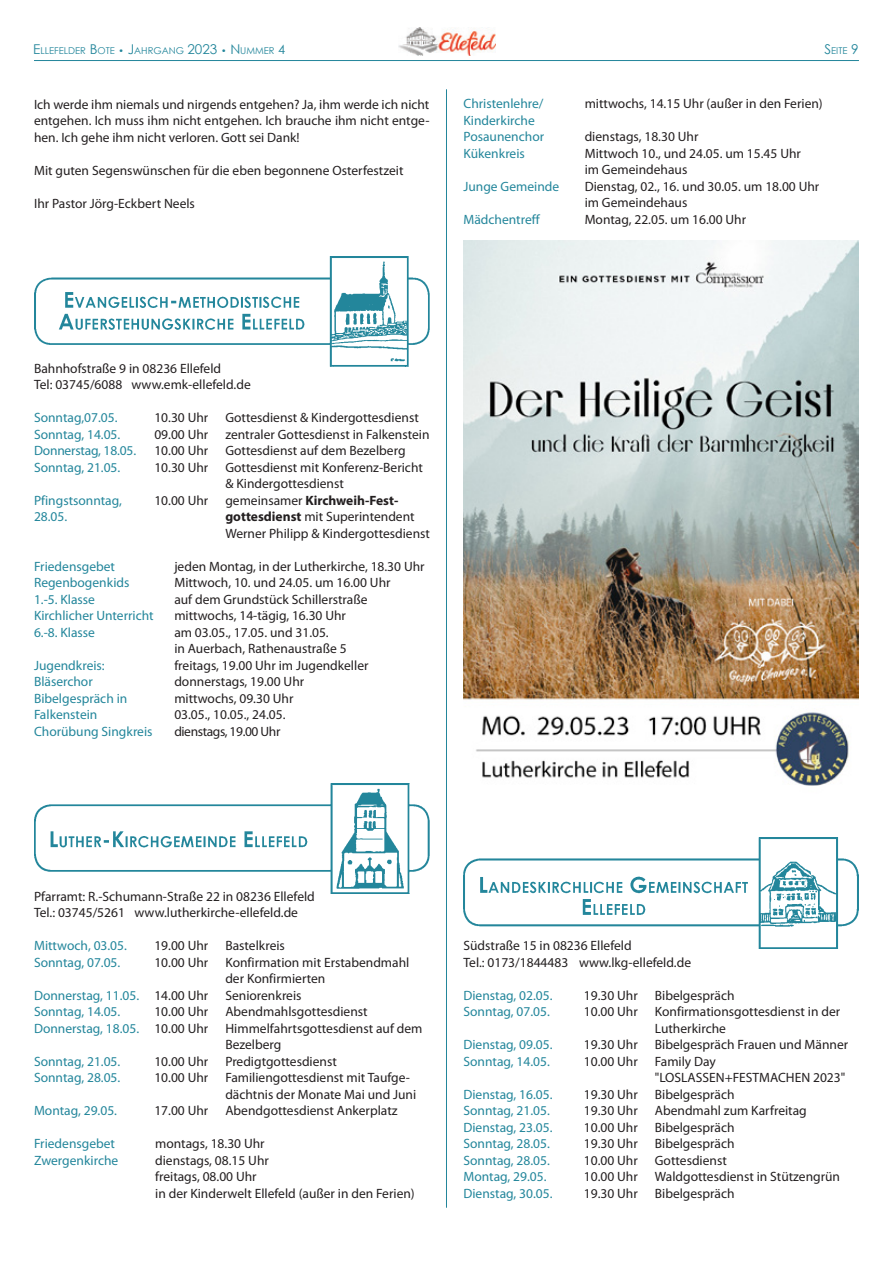
<style>
.page{position:relative;width:893px;height:1263px;background:#fff}
.page>*{position:absolute;margin:0;border:0;box-sizing:border-box;transform-origin:0 0}
.t1{font:13.5px/16.5px "Myriad Pro";color:#231f20}
.t2{font:13.5px/16.5px "Myriad Pro";color:#23869b}
.t3{font:13.5px "Myriad Pro";letter-spacing:-.03em;color:#231f20}
.t4{font:9.45px "Century Gothic";color:#23869b}
.s1{font-size:13.5px}
.s2{font-size:9px}
.s3{font-size:12.75px}
.s4{font-weight:700}
.s5{color:#231f20}
</style>
<div class="page">
<img style="left:399px;top:28px;width:97px;height:28px">
<hr style="left:34px;top:60px;width:825px;height:1px;background:#23869b">
<hr style="left:446px;top:89px;width:1px;height:1119px;background:#23869b">
<img style="left:34px;top:257px;width:395px;height:110px">
<img style="left:34px;top:784px;width:395px;height:110px">
<img style="left:463px;top:838px;width:396px;height:110px">
<img style="left:463px;top:241px;width:396px;height:545px">
<p class="t4" style="left:33px;top:44px;width:254px"><span class="s1">E</span>LLEFELDER <span class="s1">B</span>OTE <span class="s2">•</span> <span class="s1">J</span>AHRGANG <span class="s1">2023</span> <span class="s2">•</span> <span class="s1">N</span> UMMER <span class="s3">4</span></p>
<p class="t4" style="left:824px;top:44px;width:36px"><span class="s1">S</span>EITE <span class="s1">9</span></p>
<p class="t1" style="left:34px;top:96px;width:397px;text-align:justify">Ich werde ihm niemals und nirgends entgehen? Ja, ihm werde ich nicht entgehen. Ich muss ihm nicht entgehen. Ich brauche ihm nicht entge&shy;hen. Ich gehe ihm nicht verloren. Gott sei Dank!</p>
<p class="t1" style="left:34px;top:162px;width:371px">Mit guten Segenswünschen für die eben begonnene Osterfestzeit</p>
<p class="t1" style="left:34px;top:195px;width:162px">Ihr Pastor Jörg-Eckbert Neels</p>
<p class="t2" style="left:463px;top:95px;width:82px">Christenlehre/<br>Kinderkirche</p>
<p class="t1" style="left:585px;top:95px;width:240px">mittwochs, 14.15 Uhr (außer in den Ferien)</p>
<p class="t2" style="left:463px;top:128px;width:82px">Posaunenchor</p>
<p class="t1" style="left:585px;top:128px;width:115px">dienstags, 18.30 Uhr</p>
<p class="t2" style="left:463px;top:145px;width:63px">Kükenkreis</p>
<p class="t1" style="left:585px;top:145px;width:218px">Mittwoch 10., und 24.05. um 15.45 Uhr im Gemeindehaus</p>
<p class="t2" style="left:463px;top:178px;width:97px">Junge Gemeinde</p>
<p class="t1" style="left:585px;top:178px;width:236px">Dienstag, 02., 16. und 30.05. um 18.00 Uhr im Gemeindehaus</p>
<p class="t2" style="left:463px;top:211px;width:78px">Mädchentreff</p>
<p class="t1" style="left:585px;top:211px;width:163px">Montag, 22.05. um 16.00 Uhr</p>
<p class="t1" style="left:34px;top:360px;width:218px">Bahnhofstraße 9 in 08236 Ellefeld<br>Tel: 03745/6088 www.emk-ellefeld.de</p>
<p class="t2" style="left:34px;top:409px;width:85px">Sonntag,07.05.</p>
<p class="t1" style="left:154px;top:409px;width:55px">10.30 Uhr</p>
<p class="t1" style="left:225px;top:409px;width:195px">Gottesdienst &amp; Kindergottesdienst</p>
<p class="t2" style="left:34px;top:426px;width:88px">Sonntag, 14.05.</p>
<p class="t1" style="left:154px;top:426px;width:55px">09.00 Uhr</p>
<p class="t1" style="left:225px;top:426px;width:206px">zentraler Gottesdienst in Falkenstein</p>
<p class="t2" style="left:34px;top:442px;width:104px">Donnerstag, 18.05.</p>
<p class="t1" style="left:154px;top:442px;width:55px">10.00 Uhr</p>
<p class="t1" style="left:225px;top:442px;width:182px">Gottesdienst auf dem Bezelberg</p>
<p class="t2" style="left:34px;top:459px;width:88px">Sonntag, 21.05.</p>
<p class="t1" style="left:154px;top:459px;width:55px">10.30 Uhr</p>
<p class="t1" style="left:225px;top:459px;width:199px">Gottesdienst mit Konferenz-Bericht &amp; Kindergottesdienst</p>
<p class="t2" style="left:34px;top:492px;width:89px">Pfingstsonntag,<br>28.05.</p>
<p class="t1" style="left:154px;top:492px;width:55px">10.00 Uhr</p>
<p class="t1" style="left:225px;top:492px;width:206px">gemeinsamer <span class="s4">Kirchweih-Fest&shy;gottesdienst</span> mit Superintendent<br>Werner Philipp &amp; Kindergottesdienst</p>
<p class="t2" style="left:34px;top:557px;width:83px">Friedensgebet</p>
<p class="t1" style="left:174px;top:557px;width:252px">jeden Montag, in der Lutherkirche, 18.30 Uhr</p>
<p class="t2" style="left:34px;top:574px;width:97px">Regenbogenkids<br>1.-5. Klasse</p>
<p class="t1" style="left:174px;top:574px;width:218px">Mittwoch, 10. und 24.05. um 16.00 Uhr auf dem Grundstück Schillerstraße</p>
<p class="t2" style="left:34px;top:607px;width:121px">Kirchlicher Unterricht<br>6.-8. Klasse</p>
<p class="t1" style="left:174px;top:607px;width:174px">mittwochs, 14-tägig, 16.30 Uhr am 03.05., 17.05. und 31.05.<br>in Auerbach, Rathenaustraße 5</p>
<p class="t2" style="left:34px;top:656px;width:72px">Jugendkreis:</p>
<p class="t1" style="left:174px;top:656px;width:196px">freitags, 19.00 Uhr im Jugendkeller</p>
<p class="t2" style="left:34px;top:673px;width:60px">Bläserchor</p>
<p class="t1" style="left:174px;top:673px;width:131px">donnerstags, 19.00 Uhr</p>
<p class="t2" style="left:34px;top:689px;width:95px">Bibelgespräch in<br>Falkenstein</p>
<p class="t1" style="left:174px;top:689px;width:121px">mittwochs, 09.30 Uhr<br>03.05., 10.05., 24.05.</p>
<p class="t2" style="left:34px;top:722px;width:120px">Chorübung Singkreis</p>
<p class="t3" style="left:174px;top:723px;width:108px">dienstags, 19.00 Uhr</p>
<p class="t1" style="left:34px;top:888px;width:282px">Pfarramt: R.-Schumann-Straße 22 in 08236 Ellefeld<br>Tel.: 03745/5261 www.lutherkirche-ellefeld.de</p>
<p class="t2" style="left:34px;top:937px;width:94px">Mittwoch, 03.05.</p>
<p class="t1" style="left:154px;top:937px;width:55px">19.00 Uhr</p>
<p class="t1" style="left:225px;top:937px;width:61px">Bastelkreis</p>
<p class="t2" style="left:34px;top:954px;width:88px">Sonntag, 07.05.</p>
<p class="t1" style="left:154px;top:954px;width:55px">10.00 Uhr</p>
<p class="t1" style="left:225px;top:954px;width:186px">Konfirmation mit Erstabendmahl der Konfirmierten</p>
<p class="t2" style="left:34px;top:987px;width:176px">Donnerstag, 11.05. <span class="s5">14.00 Uhr</span></p>
<p class="t1" style="left:225px;top:987px;width:78px">Seniorenkreis</p>
<p class="t2" style="left:34px;top:1003px;width:88px">Sonntag, 14.05.</p>
<p class="t1" style="left:154px;top:1003px;width:55px">10.00 Uhr</p>
<p class="t1" style="left:225px;top:1003px;width:144px">Abendmahlsgottesdienst</p>
<p class="t2" style="left:34px;top:1020px;width:176px">Donnerstag, 18.05. <span class="s5">10.00 Uhr</span></p>
<p class="t1" style="left:225px;top:1020px;width:199px">Himmelfahrtsgottesdienst auf dem<br>Bezelberg</p>
<p class="t2" style="left:34px;top:1053px;width:88px">Sonntag, 21.05.</p>
<p class="t1" style="left:154px;top:1053px;width:55px">10.00 Uhr</p>
<p class="t1" style="left:225px;top:1053px;width:113px">Predigtgottesdienst</p>
<p class="t2" style="left:34px;top:1069px;width:88px">Sonntag, 28.05.</p>
<p class="t1" style="left:154px;top:1069px;width:55px">10.00 Uhr</p>
<p class="t1" style="left:225px;top:1069px;width:192px">Familiengottesdienst mit Taufge&shy;dächtnis der Monate Mai und Juni</p>
<p class="t2" style="left:34px;top:1102px;width:85px">Montag, 29.05.</p>
<p class="t1" style="left:154px;top:1102px;width:56px">17.00 Uhr</p>
<p class="t1" style="left:225px;top:1102px;width:174px">Abendgottesdienst Ankerplatz</p>
<p class="t2" style="left:34px;top:1135px;width:83px">Friedensgebet</p>
<p class="t1" style="left:155px;top:1135px;width:111px">montags, 18.30 Uhr</p>
<p class="t2" style="left:34px;top:1151px;width:86px">Zwergenkirche</p>
<p class="t1" style="left:155px;top:1151px;width:261px">dienstags, 08.15 Uhr<br>freitags, 08.00 Uhr<br>in der Kinderwelt Ellefeld (außer in den Ferien)</p>
<p class="t1" style="left:463px;top:937px;width:229px">Südstraße 15 in 08236 Ellefeld<br>Tel.: 0173/1844483 www.lkg-ellefeld.de</p>
<p class="t2" style="left:463px;top:987px;width:91px">Dienstag, 02.05.</p>
<p class="t1" style="left:584px;top:987px;width:55px">19.30 Uhr</p>
<p class="t1" style="left:655px;top:987px;width:81px">Bibelgespräch</p>
<p class="t2" style="left:463px;top:1003px;width:88px">Sonntag, 07.05.</p>
<p class="t1" style="left:584px;top:1003px;width:55px">10.00 Uhr</p>
<p class="t1" style="left:655px;top:1003px;width:187px">Konfirmationsgottesdienst in der<br>Lutherkirche</p>
<p class="t2" style="left:463px;top:1036px;width:91px">Dienstag, 09.05.</p>
<p class="t1" style="left:584px;top:1036px;width:55px">19.30 Uhr</p>
<p class="t1" style="left:655px;top:1036px;width:195px">Bibelgespräch Frauen und Männer</p>
<p class="t2" style="left:463px;top:1053px;width:88px">Sonntag, 14.05.</p>
<p class="t1" style="left:584px;top:1053px;width:55px">10.00 Uhr</p>
<p class="t1" style="left:655px;top:1053px;width:192px">Family Day "LOSLASSEN+FESTMACHEN 2023"</p>
<p class="t2" style="left:463px;top:1086px;width:91px">Dienstag, 16.05.</p>
<p class="t1" style="left:584px;top:1086px;width:55px">19.30 Uhr</p>
<p class="t1" style="left:655px;top:1086px;width:81px">Bibelgespräch</p>
<p class="t2" style="left:463px;top:1102px;width:88px">Sonntag, 21.05.</p>
<p class="t1" style="left:584px;top:1102px;width:55px">19.30 Uhr</p>
<p class="t1" style="left:655px;top:1102px;width:153px">Abendmahl zum Karfreitag</p>
<p class="t2" style="left:463px;top:1118px;width:91px">Dienstag, 23.05.</p>
<p class="t1" style="left:584px;top:1118px;width:55px">10.00 Uhr</p>
<p class="t1" style="left:655px;top:1118px;width:81px">Bibelgespräch</p>
<p class="t2" style="left:463px;top:1135px;width:88px">Sonntag, 28.05.</p>
<p class="t1" style="left:584px;top:1135px;width:55px">19.30 Uhr</p>
<p class="t1" style="left:655px;top:1135px;width:81px">Bibelgespräch</p>
<p class="t2" style="left:463px;top:1151px;width:88px">Sonntag, 28.05.</p>
<p class="t1" style="left:584px;top:1151px;width:55px">10.00 Uhr</p>
<p class="t1" style="left:655px;top:1151px;width:74px">Gottesdienst</p>
<p class="t2" style="left:463px;top:1168px;width:85px">Montag, 29.05.</p>
<p class="t1" style="left:584px;top:1168px;width:55px">10.00 Uhr</p>
<p class="t1" style="left:655px;top:1168px;width:187px">Waldgottesdienst in Stützengrün</p>
<p class="t2" style="left:463px;top:1184px;width:91px">Dienstag, 30.05.</p>
<p class="t1" style="left:584px;top:1184px;width:55px">19.30 Uhr</p>
<p class="t1" style="left:655px;top:1184px;width:81px">Bibelgespräch</p>
</div>
